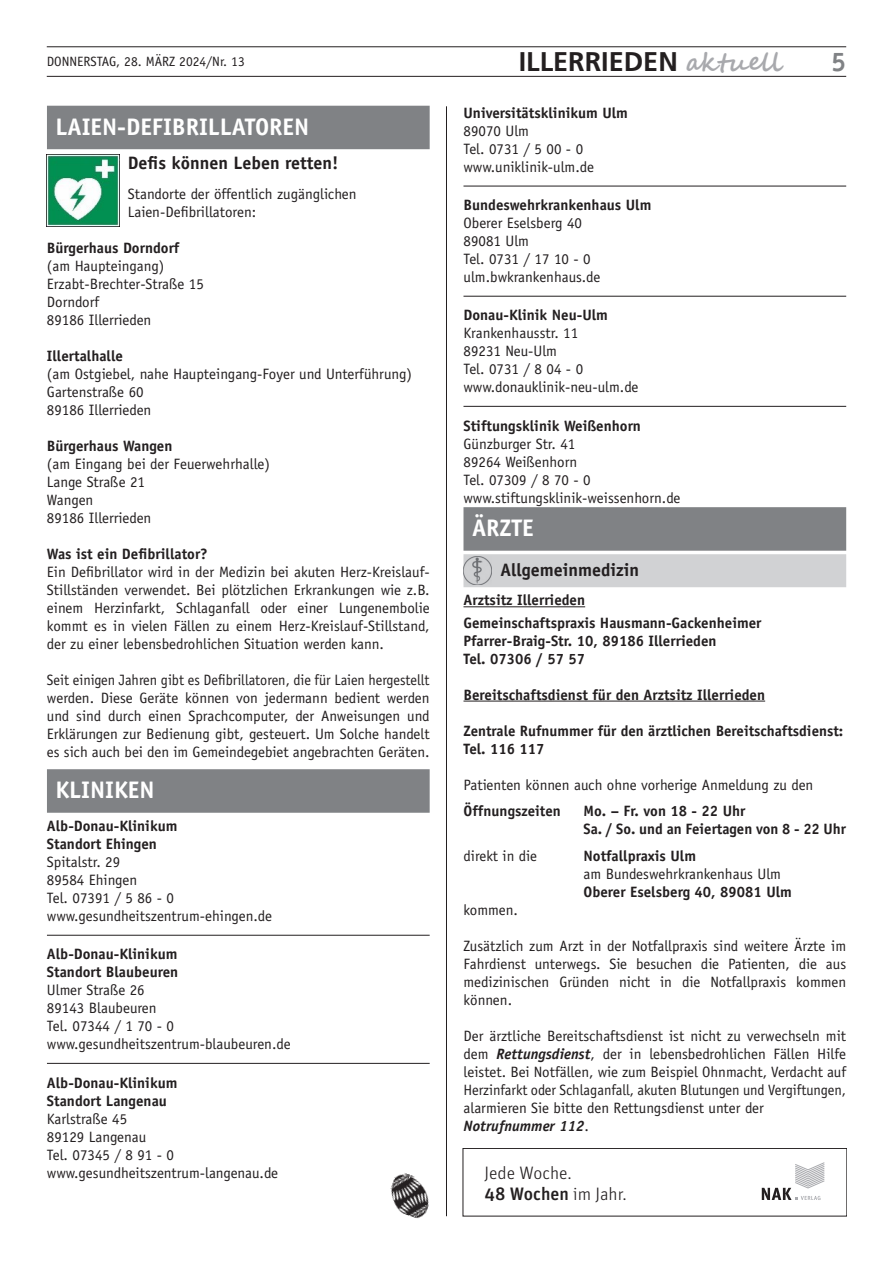
<style>
.page{position:relative;width:893px;height:1263px;background:#fff}
.page>*{position:absolute;margin:0;border:0;box-sizing:border-box;transform-origin:0 0}
.t1{font:700 27px "Frutiger";color:#231f20}
.t2{font:700 27px "Officina Sans";color:#808285}
.t3{font:700 24px "Officina Sans";color:#fff}
.t4{font:700 18px "Officina Sans";color:#231f20}
.t5{font:300 18px/21px "Unit Pro";color:#231f20}
.t6{font:15px/18px "Officina Sans";color:#231f20}
.t7{font:700 15px/18px "Officina Sans";color:#231f20}
.t8{font:15px/18px "Officina Sans";color:#231f20;text-align:justify;scale:.95 1}
.t9{font:13.5px "Officina Sans";color:#231f20}
.s1{font-family:"Segoe Script";font-size:25.5px;color:#a8a9ad}
.s2{font-weight:700;font-style:italic}
.s3{font-weight:500}
</style>
<div class="page">
<hr style="left:47px;top:76px;width:799px;height:1px;background:#231f20">
<hr style="left:47px;top:47px;width:799px;height:1px;background:#231f20">
<hr style="left:446px;top:106px;width:1px;height:1110px;background:#231f20">
<hr style="left:47px;top:935px;width:383px;height:1px;background:#231f20">
<hr style="left:47px;top:1063px;width:383px;height:1px;background:#231f20">
<div style="left:47px;top:106px;width:383px;height:43px;background:#808285"></div>
<img style="left:47px;top:155px;width:72px;height:72px">
<div style="left:47px;top:769px;width:383px;height:44px;background:#808285"></div>
<hr style="left:463px;top:186px;width:383px;height:1px;background:#231f20">
<hr style="left:463px;top:296px;width:383px;height:1px;background:#231f20">
<hr style="left:463px;top:406px;width:383px;height:1px;background:#231f20">
<hr style="left:463px;top:606px;width:122px;height:1px;background:#231f20">
<hr style="left:463px;top:701px;width:302px;height:1px;background:#231f20">
<div style="left:463px;top:507px;width:383px;height:44px;background:#808285"></div>
<div style="left:463px;top:554px;width:383px;height:33px;background:#d1d2d4"></div>
<img style="left:463px;top:556px;width:29px;height:29px">
<svg style="left:762px;top:1162px;width:63px;height:38px"></svg>
<div style="left:463px;top:1148px;width:384px;height:68px;border:1px solid #231f20"></div>
<img style="left:390px;top:1173px;width:39px;height:45px">
<p class="t9" style="left:47px;top:53px;width:200px">DONNERSTAG, 28. MÄRZ 2024/Nr. 13</p>
<h1 class="t1" style="left:519px;top:46px;width:264px">ILLERRIEDEN <span class="s1">aktuell</span></h1>
<h1 class="t2" style="left:831px;top:45px;width:17px">5</h1>
<h2 class="t3" style="left:55px;top:112px;width:255px">LAIEN-DEFIBRILLATOREN</h2>
<p class="t4" style="left:128px;top:152px;width:212px">Defis können Leben retten!</p>
<p class="t6" style="left:128px;top:185px;width:230px">Standorte der öffentlich zugänglichen<br>Laien-Defibrillatoren:</p>
<p class="t7" style="left:47px;top:239px;width:134px">Bürgerhaus Dorndorf</p>
<p class="t6" style="left:47px;top:257px;width:159px">(am Haupteingang)<br>Erzabt-Brechter-Straße 15<br>Dorndorf<br>89186 Illerrieden</p>
<p class="t7" style="left:47px;top:347px;width:78px">Illertalhalle</p>
<p class="t6" style="left:47px;top:365px;width:367px">(am Ostgiebel, nahe Haupteingang-Foyer und Unterführung)<br>Gartenstraße 60<br>89186 Illerrieden</p>
<p class="t7" style="left:47px;top:437px;width:127px">Bürgerhaus Wangen</p>
<p class="t6" style="left:47px;top:455px;width:225px">(am Eingang bei der Feuerwehrhalle)<br>Lange Straße 21<br>Wangen<br>89186 Illerrieden</p>
<p class="t7" style="left:47px;top:545px;width:162px">Was ist ein Defibrillator?</p>
<p class="t6" style="left:47px;top:563px;width:384px;text-align:justify">Ein Defibrillator wird in der Medizin bei akuten Herz-Kreislauf-Stillständen verwendet. Bei plötzlichen Erkrankungen wie z.B. einem Herzinfarkt, Schlaganfall oder einer Lungenembolie kommt es in vielen Fällen zu einem Herz-Kreislauf-Stillstand, der zu einer lebensbedrohlichen Situation werden kann.</p>
<p class="t8" style="left:47px;top:671px;width:404px">Seit einigen Jahren gibt es Defibrillatoren, die für Laien hergestellt werden. Diese Geräte können von jedermann bedient werden und sind durch einen Sprachcomputer, der Anweisungen und Erklärungen zur Bedienung gibt, gesteuert. Um Solche handelt es sich auch bei den im Gemeindegebiet angebrachten Geräten.</p>
<h2 class="t3" style="left:55px;top:775px;width:101px">KLINIKEN</h2>
<p class="t7" style="left:47px;top:817px;width:132px">Alb-Donau-Klinikum<br>Standort Ehingen</p>
<p class="t6" style="left:47px;top:853px;width:227px">Spitalstr. 29<br>89584 Ehingen<br>Tel. 07391 / 5 86 - 0 www.gesundheitszentrum-ehingen.de</p>
<p class="t7" style="left:47px;top:945px;width:133px">Alb-Donau-Klinikum<br>Standort Blaubeuren</p>
<p class="t6" style="left:47px;top:981px;width:245px">Ulmer Straße 26<br>89143 Blaubeuren<br>Tel. 07344 / 1 70 - 0 www.gesundheitszentrum-blaubeuren.de</p>
<p class="t7" style="left:47px;top:1073px;width:132px">Alb-Donau-Klinikum<br>Standort Langenau</p>
<p class="t6" style="left:47px;top:1109px;width:233px">Karlstraße 45<br>89129 Langenau<br>Tel. 07345 / 8 91 - 0 www.gesundheitszentrum-langenau.de</p>
<p class="t7" style="left:463px;top:104px;width:166px">Universitätsklinikum Ulm</p>
<p class="t6" style="left:463px;top:122px;width:132px">89070 Ulm<br>Tel. 0731 / 5 00 - 0 www.uniklinik-ulm.de</p>
<p class="t7" style="left:463px;top:196px;width:189px">Bundeswehrkrankenhaus Ulm</p>
<p class="t6" style="left:463px;top:214px;width:138px">Oberer Eselsberg 40<br>89081 Ulm<br>Tel. 0731 / 17 10 - 0 ulm.bwkrankenhaus.de</p>
<p class="t7" style="left:463px;top:306px;width:146px">Donau-Klinik Neu-Ulm</p>
<p class="t6" style="left:463px;top:324px;width:177px">Krankenhausstr. 11<br>89231 Neu-Ulm<br>Tel. 0731 / 8 04 - 0 www.donauklinik-neu-ulm.de</p>
<p class="t7" style="left:463px;top:416px;width:179px">Stiftungsklinik Weißenhorn</p>
<p class="t6" style="left:463px;top:434px;width:219px">Günzburger Str. 41<br>89264 Weißenhorn<br>Tel. 07309 / 8 70 - 0 www.stiftungsklinik-weissenhorn.de</p>
<h2 class="t3" style="left:472px;top:513px;width:63px">ÄRZTE</h2>
<p class="t4" style="left:500px;top:559px;width:140px">Allgemeinmedizin</p>
<p class="t7" style="left:463px;top:589px;width:300px;line-height:22.2px">Arztsitz Illerrieden<br>Gemeinschaftspraxis Hausmann-Gackenheimer</p>
<p class="t7" style="left:463px;top:631px;width:255px">Pfarrer-Braig-Str. 10, 89186 Illerrieden<br>Tel. 07306 / 57 57</p>
<p class="t7" style="left:463px;top:685px;width:303px">Bereitschaftsdienst für den Arztsitz Illerrieden</p>
<p class="t7" style="left:463px;top:721px;width:381px">Zentrale Rufnummer für den ärztlichen Bereitschaftsdienst:<br>Tel. 116 117</p>
<p class="t6" style="left:463px;top:775px;width:351px">Patienten können auch ohne vorherige Anmeldung zu den</p>
<p class="t7" style="left:463px;top:802px;width:99px">Öffnungszeiten</p>
<p class="t7" style="left:583px;top:802px;width:264px">Mo. – Fr. von 18 - 22 Uhr<br>Sa. / So. und an Feiertagen von 8 - 22 Uhr</p>
<p class="t6" style="left:463px;top:846px;width:75px">direkt in die</p>
<p class="t7" style="left:583px;top:846px;width:114px">Notfallpraxis Ulm</p>
<p class="t6" style="left:583px;top:864px;width:199px">am Bundeswehrkrankenhaus Ulm</p>
<p class="t7" style="left:583px;top:882px;width:210px">Oberer Eselsberg 40, 89081 Ulm</p>
<p class="t6" style="left:463px;top:900px;width:56px">kommen.</p>
<p class="t6" style="left:463px;top:936px;width:384px;text-align:justify">Zusätzlich zum Arzt in der Notfallpraxis sind weitere Ärzte im Fahrdienst unterwegs. Sie besuchen die Patienten, die aus medizinischen Gründen nicht in die Notfallpraxis kommen können.</p>
<p class="t6" style="left:463px;top:1026px;width:384px">Der ärztliche Bereitschaftsdienst ist nicht zu verwechseln mit dem <span class="s2">Rettungsdienst</span>, der in lebensbedrohlichen Fällen Hilfe leistet. Bei Notfällen, wie zum Beispiel Ohnmacht, Verdacht auf Herzinfarkt oder Schlaganfall, akuten Blutungen und Vergiftungen, alarmieren Sie bitte den Rettungsdienst unter der <span class="s2">Notrufnummer 112</span>.</p>
<p class="t5" style="left:484px;top:1162px;width:144px">Jede Woche.<br><span class="s3">48 Wochen</span> im Jahr.</p>
</div>
